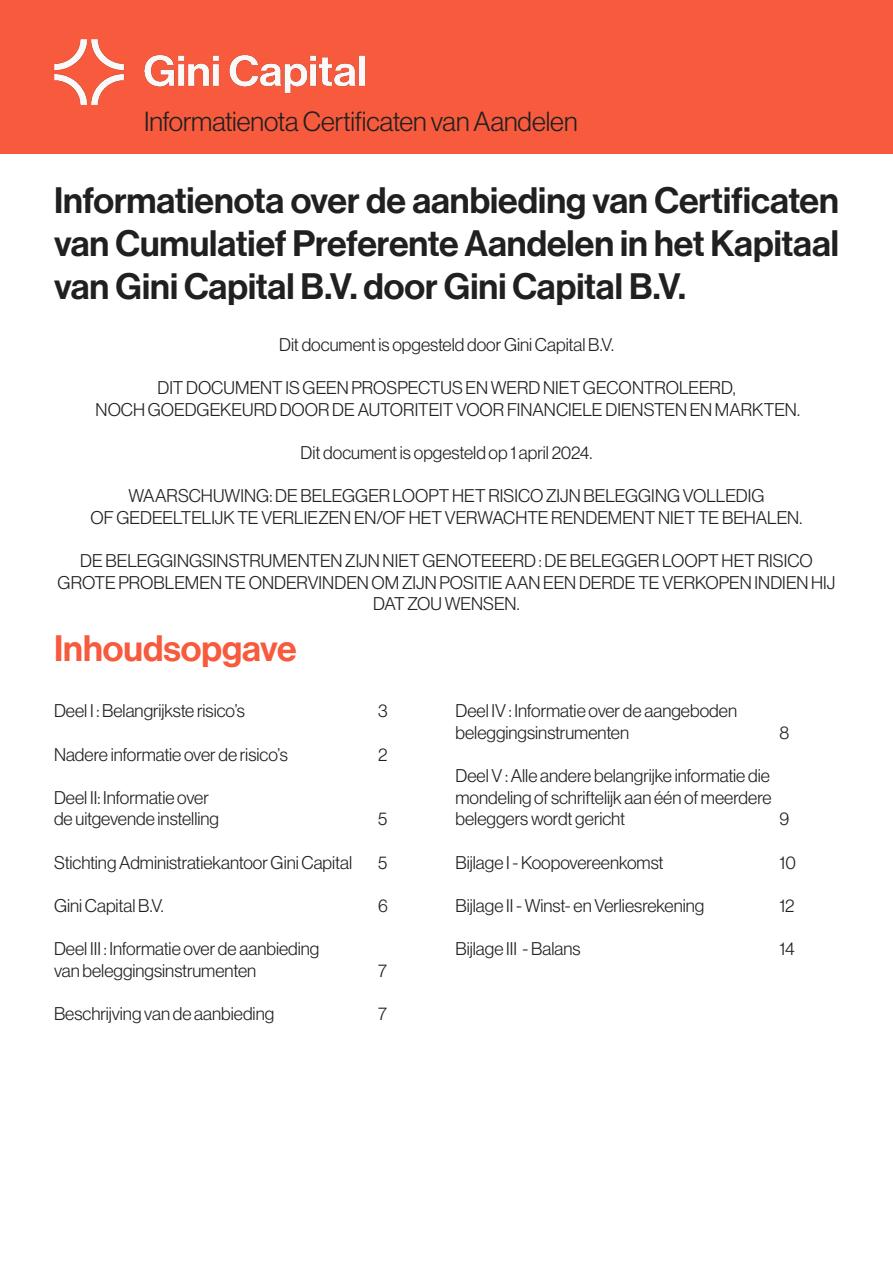
<style>
.page{position:relative;width:893px;height:1263px;background:#fff}
.page>*{position:absolute;margin:0;border:0;box-sizing:border-box;transform-origin:0 0}
.t1{font:36px/43.2px "Neue Haas Display Mediu";color:#202020;text-align:justify}
.t2{font:36px "Neue Haas Display Mediu";color:#f75a3d}
.t3{font:300 27px "Neue Haas Display";color:#202020}
.t4{font:300 18px/21.6px "Neue Haas Display";color:#202020;text-align:center}
</style>
<div class="page">
<div style="left:0;top:0;width:893px;height:153px;background:#f75a3d"></div>
<img style="left:54px;top:39px;width:311px;height:65px">
<h2 class="t3" style="left:144px;top:106px;width:435px">Informatienota Certificaten van Aandelen</h2>
<p class="t1" style="left:54px;top:179px;width:786px">Informatienota over de aanbieding van Certificaten van Cumulatief Preferente Aandelen in het Kapitaal van Gini Capital B.V. door Gini Capital B.V.</p>
<p class="t4" style="left:279px;top:334px;width:336px">Dit document is opgesteld door Gini Capital B.V.</p>
<p class="t4" style="left:96px;top:377px;width:706px">DIT DOCUMENT IS GEEN PROSPECTUS EN WERD NIET GECONTROLEERD,<br>NOCH GOEDGEKEURD DOOR DE AUTORITEIT VOOR FINANCIELE DIENSTEN EN MARKTEN.</p>
<p class="t4" style="left:300px;top:442px;width:293px">Dit document is opgesteld op 1 april 2024.</p>
<p class="t4" style="left:90px;top:485px;width:713px">WAARSCHUWING: DE BELEGGER LOOPT HET RISICO ZIJN BELEGGING VOLLEDIG<br>OF GEDEELTELIJK TE VERLIEZEN EN/OF HET VERWACHTE RENDEMENT NIET TE BEHALEN.</p>
<p class="t4" style="left:58px;top:550px;width:779px">DE BELEGGINGSINSTRUMENTEN ZIJN NIET GENOTEEERD : DE BELEGGER LOOPT HET RISICO<br>GROTE PROBLEMEN TE ONDERVINDEN OM ZIJN POSITIE AAN EEN DERDE TE VERKOPEN INDIEN HIJ<br>DAT ZOU WENSEN.</p>
<p class="t2" style="left:54px;top:627px;width:244px">Inhoudsopgave</p>
<p class="t4" style="left:54px;top:700px;width:193px">Deel I : Belangrijkste risico’s</p>
<p class="t4" style="left:378px;top:700px;width:11px">3</p>
<p class="t4" style="left:54px;top:743px;width:235px">Nadere informatie over de risico’s</p>
<p class="t4" style="left:378px;top:743px;width:11px">2</p>
<p class="t4" style="left:54px;top:787px;width:166px;text-align:left">Deel II: Informatie over de uitgevende instelling</p>
<p class="t4" style="left:378px;top:808px;width:11px">5</p>
<p class="t4" style="left:54px;top:851px;width:300px">Stichting Administratiekantoor Gini Capital</p>
<p class="t4" style="left:378px;top:851px;width:11px">5</p>
<p class="t4" style="left:54px;top:895px;width:111px">Gini Capital B.V.</p>
<p class="t4" style="left:378px;top:895px;width:11px">6</p>
<p class="t4" style="left:54px;top:938px;width:267px;text-align:left">Deel III : Informatie over de aanbieding van beleggingsinstrumenten</p>
<p class="t4" style="left:378px;top:959px;width:10px">7</p>
<p class="t4" style="left:54px;top:1003px;width:222px">Beschrijving van de aanbieding</p>
<p class="t4" style="left:378px;top:1003px;width:10px">7</p>
<p class="t4" style="left:455px;top:700px;width:283px">Deel IV : Informatie over de aangeboden</p>
<p class="t4" style="left:455px;top:722px;width:175px">beleggingsinstrumenten</p>
<p class="t4" style="left:779px;top:722px;width:11px">8</p>
<p class="t4" style="left:455px;top:765px;width:318px;text-align:justify">Deel V : Alle andere belangrijke informatie die mondeling of schriftelijk aan één of meerdere beleggers wordt gericht</p>
<p class="t4" style="left:779px;top:808px;width:11px">9</p>
<p class="t4" style="left:455px;top:851px;width:210px">Bijlage I - Koopovereenkomst</p>
<p class="t4" style="left:779px;top:851px;width:18px">10</p>
<p class="t4" style="left:455px;top:895px;width:250px">Bijlage II - Winst- en Verliesrekening</p>
<p class="t4" style="left:779px;top:895px;width:17px">12</p>
<p class="t4" style="left:455px;top:938px;width:127px">Bijlage III - Balans</p>
<p class="t4" style="left:779px;top:938px;width:17px">14</p>
</div>
